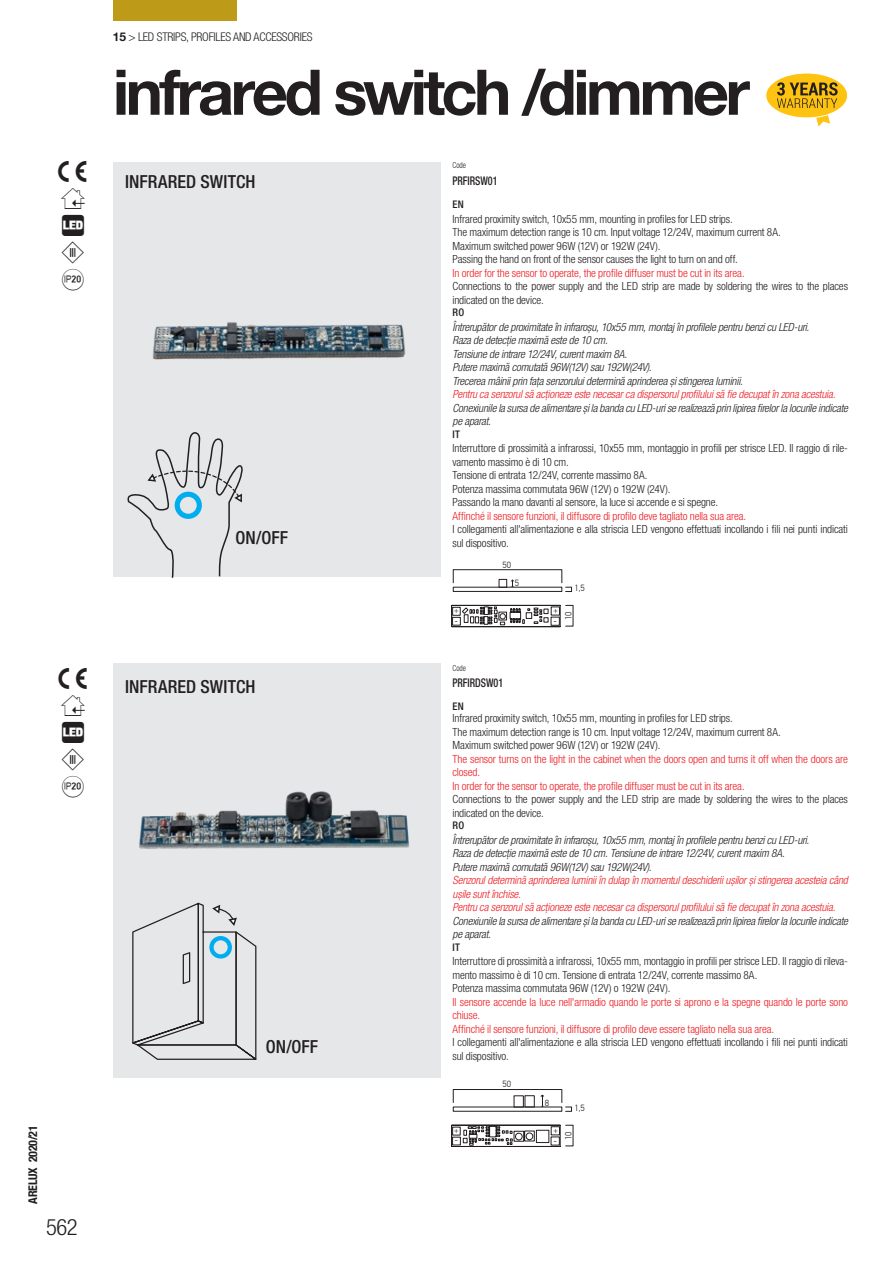
<style>
.page{position:relative;width:893px;height:1263px;background:#fff}
.page>*{position:absolute;margin:0;border:0;box-sizing:border-box;transform-origin:0 0}
.t1{font:700 63px "Helvetica Neue LT Pro";letter-spacing:-.055em;color:#231f20}
.t2{font:300 condensed 22.5px "Helvetica Neue LT Pro";color:#231f20}
.t3{font:500 condensed 18px "Helvetica Neue LT Pro";color:#231f20}
.t4{font:300 condensed 12px "Helvetica Neue LT Pro";letter-spacing:-.02em;color:#231f20}
.t5{font:500 condensed 12px "Helvetica Neue LT Pro";color:#231f20;scale:.84 1}
.t6{font:700 condensed 12px "Helvetica Neue";letter-spacing:-.02em;color:#231f20}
.t7{font:300 condensed 11.25px/13.5px "Helvetica Neue LT Pro";letter-spacing:-.01em;color:#231f20}
.t8{font:italic 300 condensed 11.25px/13.5px "Helvetica Neue LT Pro";letter-spacing:-.015em;color:#231f20}
.t9{font:300 condensed 11.25px/13.5px "Helvetica Neue LT Pro";letter-spacing:-.01em;color:#ee1d23}
.t10{font:italic 300 condensed 11.25px/13.5px "Helvetica Neue LT Pro";letter-spacing:-.01em;color:#ee1d23}
.t11{font:500 condensed 10.5px "Helvetica Neue LT Pro";letter-spacing:.02em;color:#231f20}
.t12{font:9.75px "Myriad Pro";color:#231f20}
.t13{font:300 9px "PF Din Text Pro";color:#231f20}
.t14{font:300 condensed 8.25px "Helvetica Neue LT Pro";letter-spacing:-.005em;color:#231f20;scale:.9 1}
.t15{font:7.5px "Myriad Pro";color:#231f20}
.s1{font-family:"Helvetica Neue";font-weight:700;font-stretch:normal}
</style>
<div class="page">
<div style="left:113px;top:0;width:124px;height:20px;background:#bd9b18"></div>
<div style="left:113px;top:162px;width:327px;height:415px;background:#e6e7e9"></div>
<div style="left:113px;top:663px;width:327px;height:415px;background:#e6e7e9"></div>
<svg style="left:132px;top:902px;width:125px;height:158px"></svg>
<svg style="left:127px;top:432px;width:116px;height:146px"></svg>
<div style="left:453px;top:569px;width:109px;height:14px;border:1px solid #231f20"></div>
<svg style="left:451px;top:579px;width:121px;height:48px"></svg>
<div style="left:453px;top:1089px;width:109px;height:14px;border:1px solid #231f20"></div>
<svg style="left:565px;top:1107px;width:7px;height:4px"></svg>
<div style="left:514px;top:1095px;width:10px;height:12px;border:1px solid #231f20"></div>
<svg style="left:540px;top:1094px;width:4px;height:13px"></svg>
<svg style="left:451px;top:1124px;width:110px;height:23px"></svg>
<div style="left:525px;top:1095px;width:10px;height:12px;border:1px solid #231f20"></div>
<img style="left:153px;top:322px;width:253px;height:38px">
<img style="left:139px;top:791px;width:270px;height:58px">
<div style="left:766px;top:73px;width:82px;height:45px;background:#fec210;border-radius:50%"></div>
<div style="left:765px;top:73px;width:83px;height:45px;border:1px solid #fff;border-radius:50%"></div>
<svg style="left:777px;top:82px;width:61px;height:45px"></svg>
<p class="t6" style="left:23px;top:1204px;width:80px;rotate:-90deg">ARELUX 2020/21</p>
<h2 class="t2" style="left:46px;top:1214px;width:33px">562</h2>
<p class="t4" style="left:113px;top:29px;width:201px"><span class="s1">15</span> &gt; LED STRIPS, PROFILES AND ACCESSORIES</p>
<h1 class="t1" style="left:113px;top:53px;width:639px">infrared switch /dimmer</h1>
<h3 class="t3" style="left:125px;top:171px;width:132px">INFRARED SWITCH</h3>
<h3 class="t3" style="left:236px;top:527px;width:54px">ON/OFF</h3>
<h3 class="t3" style="left:125px;top:676px;width:132px">INFRARED SWITCH</h3>
<h3 class="t3" style="left:266px;top:1036px;width:54px">ON/OFF</h3>
<p class="t14" style="left:452px;top:161px;width:16px">Code</p>
<p class="t5" style="left:452px;top:173px;width:55px">PRFIRSW01</p>
<p class="t11" style="left:452px;top:198px;width:13px">EN</p>
<p class="t7" style="left:452px;top:212px;width:330px">Infrared proximity switch, 10x55 mm, mounting in profiles for LED strips.<br>The maximum detection range is 10 cm. Input voltage 12/24V, maximum current 8A.<br>Maximum switched power 96W (12V) or 192W (24V).<br>Passing the hand on front of the sensor causes the light to turn on and off.</p>
<p class="t9" style="left:452px;top:266px;width:294px">In order for the sensor to operate, the profile diffuser must be cut in its area.</p>
<p class="t7" style="left:452px;top:279px;width:397px">Connections to the power supply and the LED strip are made by soldering the wires to the places indicated on the device.</p>
<p class="t11" style="left:452px;top:306px;width:13px">RO</p>
<p class="t8" style="left:452px;top:320px;width:358px">Întrerupător de proximitate în infraroșu, 10x55 mm, montaj în profilele pentru benzi cu LED-uri.<br>Raza de detecție maximă este de 10 cm.<br>Tensiune de intrare 12/24V, curent maxim 8A.<br>Putere maximă comutată 96W(12V) sau 192W(24V).<br>Trecerea mâinii prin fața senzorului determină aprinderea și stingerea luminii.</p>
<p class="t10" style="left:452px;top:388px;width:384px">Pentru ca senzorul să acționeze este necesar ca dispersorul profilului să fie decupat în zona acestuia.</p>
<p class="t8" style="left:452px;top:401px;width:397px">Conexiunile la sursa de alimentare și la banda cu LED-uri se realizează prin lipirea firelor la locurile indicate pe aparat.</p>
<p class="t11" style="left:452px;top:428px;width:9px">IT</p>
<p class="t7" style="left:452px;top:441px;width:397px">Interruttore di prossimità a infrarossi, 10x55 mm, montaggio in profili per strisce LED. Il raggio di rile&shy;vamento massimo è di 10 cm.<br>Tensione di entrata 12/24V, corrente massimo 8A.<br>Potenza massima commutata 96W (12V) o 192W (24V).<br>Passando la mano davanti al sensore, la luce si accende e si spegne.</p>
<p class="t9" style="left:452px;top:509px;width:295px">Affinché il sensore funzioni, il diffusore di profilo deve tagliato nella sua area.</p>
<p class="t7" style="left:452px;top:522px;width:397px">I collegamenti all'alimentazione e alla striscia LED vengono effettuati incollando i fili nei punti indicati sul dispositivo.</p>
<p class="t13" style="left:503px;top:559px;width:10px">50</p>
<p class="t13" style="left:515px;top:578px;width:6px">5</p>
<p class="t13" style="left:574px;top:583px;width:12px">1,5</p>
<p class="t15" style="left:454px;top:606px;width:6px">+</p>
<p class="t15" style="left:553px;top:606px;width:6px">+</p>
<p class="t13" style="left:563px;top:620px;width:10px;rotate:-90deg">10</p>
<p class="t12" style="left:455px;top:614px;width:4px">-</p>
<p class="t12" style="left:554px;top:614px;width:4px">-</p>
<p class="t14" style="left:452px;top:663px;width:16px">Code</p>
<p class="t5" style="left:452px;top:675px;width:62px">PRFIRDSW01</p>
<p class="t11" style="left:452px;top:700px;width:13px">EN</p>
<p class="t7" style="left:452px;top:711px;width:330px">Infrared proximity switch, 10x55 mm, mounting in profiles for LED strips.<br>The maximum detection range is 10 cm. Input voltage 12/24V, maximum current 8A.<br>Maximum switched power 96W (12V) or 192W (24V).</p>
<p class="t9" style="left:452px;top:752px;width:397px">The sensor turns on the light in the cabinet when the doors open and turns it off when the doors are closed.<br>In order for the sensor to operate, the profile diffuser must be cut in its area.</p>
<p class="t7" style="left:452px;top:792px;width:397px">Connections to the power supply and the LED strip are made by soldering the wires to the places indicated on the device.</p>
<p class="t11" style="left:452px;top:819px;width:13px">RO</p>
<p class="t8" style="left:452px;top:833px;width:358px">Întrerupător de proximitate în infraroșu, 10x55 mm, montaj în profilele pentru benzi cu LED-uri.<br>Raza de detecție maximă este de 10 cm. Tensiune de intrare 12/24V, curent maxim 8A.<br>Putere maximă comutată 96W(12V) sau 192W(24V).</p>
<p class="t10" style="left:452px;top:874px;width:397px">Senzorul determină aprinderea luminii în dulap în momentul deschiderii ușilor și stingerea acesteia când ușile sunt închise.<br>Pentru ca senzorul să acționeze este necesar ca dispersorul profilului să fie decupat în zona acestuia.</p>
<p class="t8" style="left:452px;top:914px;width:397px">Conexiunile la sursa de alimentare și la banda cu LED-uri se realizează prin lipirea firelor la locurile indicate pe aparat.</p>
<p class="t11" style="left:452px;top:941px;width:9px">IT</p>
<p class="t7" style="left:452px;top:954px;width:397px">Interruttore di prossimità a infrarossi, 10x55 mm, montaggio in profili per strisce LED. Il raggio di rileva&shy;mento massimo è di 10 cm. Tensione di entrata 12/24V, corrente massimo 8A.<br>Potenza massima commutata 96W (12V) o 192W (24V).</p>
<p class="t9" style="left:452px;top:995px;width:397px">Il sensore accende la luce nell'armadio quando le porte si aprono e la spegne quando le porte sono chiuse.<br>Affinché il sensore funzioni, il diffusore di profilo deve essere tagliato nella sua area.</p>
<p class="t7" style="left:452px;top:1035px;width:397px">I collegamenti all'alimentazione e alla striscia LED vengono effettuati incollando i fili nei punti indicati sul dispositivo.</p>
<p class="t13" style="left:503px;top:1079px;width:10px">50</p>
<p class="t13" style="left:545px;top:1097px;width:6px">8</p>
<p class="t13" style="left:574px;top:1103px;width:12px">1,5</p>
<p class="t15" style="left:454px;top:1125px;width:6px">+</p>
<p class="t15" style="left:553px;top:1125px;width:6px">+</p>
<p class="t13" style="left:563px;top:1140px;width:10px;rotate:-90deg">10</p>
<p class="t12" style="left:455px;top:1134px;width:4px">-</p>
<p class="t12" style="left:554px;top:1134px;width:4px">-</p>
</div>
